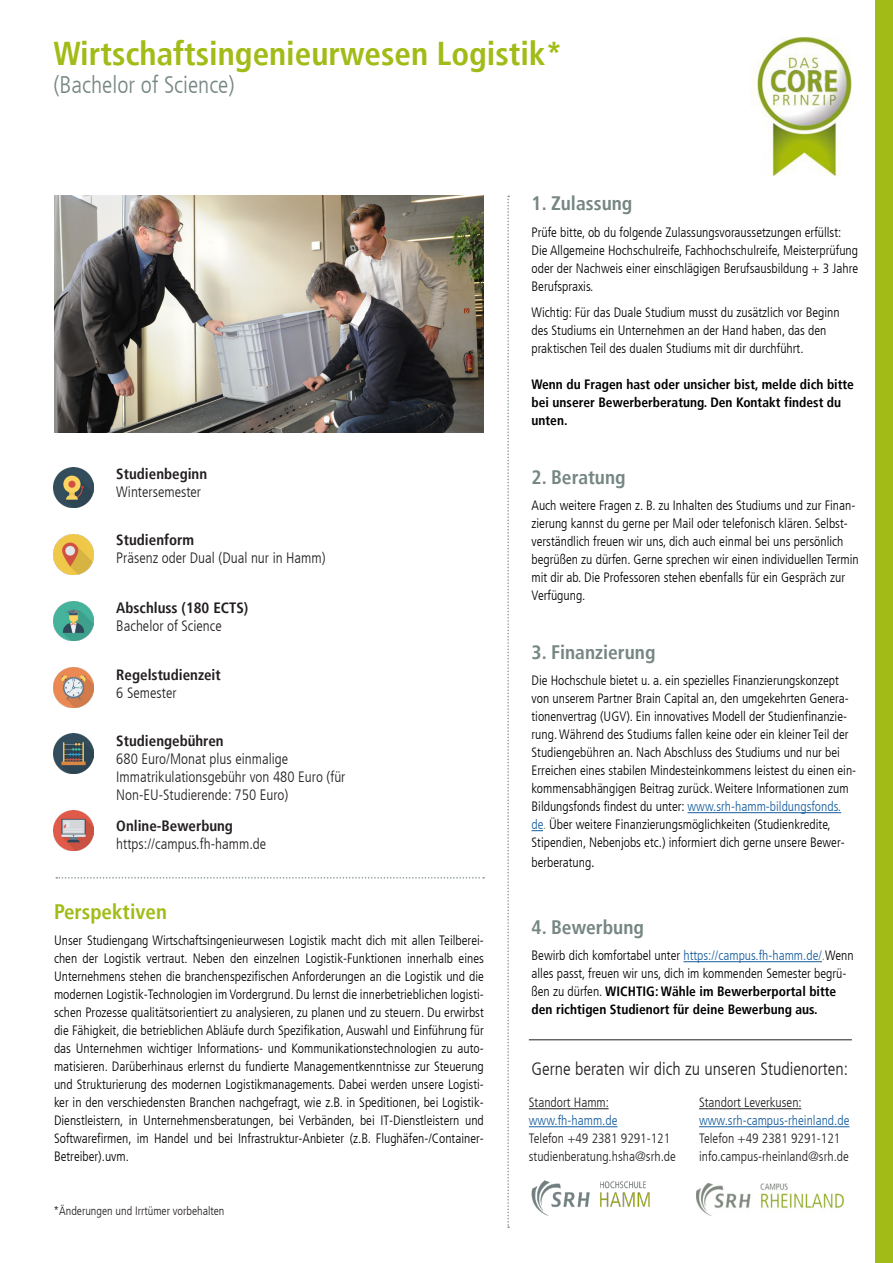
<style>
.page{position:relative;width:893px;height:1263px;background:#fff}
.page>*{position:absolute;margin:0;border:0;box-sizing:border-box;transform-origin:0 0}
.t1{font:700 condensed 33px "Frutiger LT";color:#a2bb17}
.t2{font:300 condensed 24px "Frutiger LT";color:#768683}
.t3{font:700 condensed 21px "Frutiger LT";color:#a2bb17}
.t4{font:700 condensed 19.5px "Frutiger LT";color:#768683}
.t5{font:300 condensed 18px "Frutiger LT";color:#231f20}
.t6{font:300 condensed 15px/18px "Frutiger LT";color:#231f20}
.t7{font:700 condensed 15px/18px "Frutiger LT";color:#231f20}
.t8{font:300 condensed 13.5px/18px "Frutiger LT";color:#000001}
.t9{font:300 condensed 13.5px/18px "Frutiger LT";color:#231f20}
.t10{font:700 condensed 13.5px/18px "Frutiger LT";color:#000001}
.t11{font:300 condensed 12px "Frutiger LT";color:#231f20}
.s1{font-weight:700}
.s2{font-weight:300}
.s3{color:#175d9e}
.s4{color:#78a22d}
.s5{font-size:15px}
</style>
<div class="page">
<div style="left:876px;top:0;width:17px;height:1263px;background:#a2bb17"></div>
<svg style="left:56px;top:877px;width:428px;height:1px"></svg>
<hr style="left:687px;top:812px;width:154px;height:1px;background:#175d9e">
<svg style="left:531px;top:830px;width:12px;height:1px"></svg>
<hr style="left:683px;top:961px;width:139px;height:1px;background:#175d9e">
<svg style="left:507px;top:196px;width:2px;height:1032px"></svg>
<img style="left:54px;top:196px;width:430px;height:237px">
<img style="left:53px;top:467px;width:40px;height:40px">
<img style="left:53px;top:535px;width:40px;height:39px">
<img style="left:53px;top:601px;width:40px;height:40px">
<img style="left:53px;top:667px;width:40px;height:40px">
<img style="left:53px;top:734px;width:40px;height:39px">
<img style="left:53px;top:811px;width:40px;height:39px">
<hr style="left:529px;top:1108px;width:80px;height:1px;background:#231f20">
<hr style="left:529px;top:1126px;width:88px;height:1px;background:#175d9e">
<img style="left:751px;top:37px;width:101px;height:139px">
<hr style="left:699px;top:1108px;width:102px;height:1px;background:#231f20">
<hr style="left:699px;top:1126px;width:150px;height:1px;background:#175d9e">
<hr style="left:529px;top:1039px;width:323px;height:1px;background:#231f20">
<img style="left:696px;top:1184px;width:148px;height:31px">
<img style="left:531px;top:1180px;width:119px;height:35px">
<p class="t1" style="left:53px;top:34px;width:511px">Wirtschaftsingenieurwesen Logistik*</p>
<p class="t2" style="left:53px;top:72px;width:183px">(Bachelor of Science)</p>
<p class="t7" style="left:116px;top:464px;width:92px">Studienbeginn</p>
<p class="t6" style="left:116px;top:483px;width:86px">Wintersemester</p>
<p class="t6" style="left:116px;top:530px;width:211px"><span class="s1">Studienform<br></span>Präsenz oder Dual (Dual nur in Hamm)</p>
<p class="t7" style="left:116px;top:599px;width:134px">Abschluss (180 ECTS)<br><span class="s2">Bachelor of Science</span></p>
<p class="t7" style="left:116px;top:666px;width:106px">Regelstudienzeit<br><span class="s2">6 Semester</span></p>
<p class="t7" style="left:116px;top:731px;width:109px">Studiengebühren</p>
<p class="t6" style="left:116px;top:750px;width:231px">680 Euro/Monat plus einmalige<br>Immatrikulationsgebühr von 480 Euro (für<br>Non-EU-Studierende: 750 Euro)</p>
<p class="t6" style="left:116px;top:817px;width:151px"><span class="s1">Online-Bewerbung </span>https://campus.fh-hamm.de</p>
<p class="t3" style="left:54px;top:899px;width:114px">Perspektiven</p>
<p class="t8" style="left:54px;top:932px;width:431px;text-align:justify">Unser Studiengang Wirtschaftsingenieurwesen Logistik macht dich mit allen Teilberei&shy;chen der Logistik vertraut. Neben den einzelnen Logistik-Funktionen innerhalb eines Unternehmens stehen die branchenspezifischen Anforderungen an die Logistik und die modernen Logistik-Technologien im Vordergrund. Du lernst die innerbetrieblichen logisti&shy;schen Prozesse qualitätsorientiert zu analysieren, zu planen und zu steuern. Du erwirbst die Fähigkeit, die betrieblichen Abläufe durch Spezifikation, Auswahl und Einführung für das Unternehmen wichtiger Informations- und Kommunikationstechnologien zu auto&shy;matisieren. Darüberhinaus erlernst du fundierte Managementkenntnisse zur Steuerung und Strukturierung des modernen Logistikmanagements. Dabei werden unsere Logisti&shy;ker in den verschiedensten Branchen nachgefragt, wie z.B. in Speditionen, bei Logistik-Dienstleistern, in Unternehmensberatungen, bei Verbänden, bei IT-Dienstleistern und Softwarefirmen, im Handel und bei Infrastruktur-Anbieter (z.B. Flughäfen-/Container-Betreiber).uvm.</p>
<p class="t11" style="left:53px;top:1204px;width:173px">*Änderungen und Irrtümer vorbehalten</p>
<p class="t4" style="left:531px;top:192px;width:102px">1. Zulassung</p>
<p class="t8" style="left:531px;top:223px;width:328px">Prüfe bitte, ob du folgende Zulassungsvoraussetzungen erfüllst:<br>Die Allgemeine Hochschulreife, Fachhochschulreife, Meisterprüfung oder der Nachweis einer einschlägigen Berufsausbildung + 3 Jahre Berufspraxis.</p>
<p class="t8" style="left:531px;top:304px;width:310px">Wichtig: Für das Duale Studium musst du zusätzlich vor Beginn des Studiums ein Unternehmen an der Hand haben, das den praktischen Teil des dualen Studiums mit dir durchführt.</p>
<p class="t10" style="left:531px;top:376px;width:324px">Wenn du Fragen hast oder unsicher bist, melde dich bitte bei unserer Bewerberberatung. Den Kontakt findest du unten.</p>
<p class="t4" style="left:531px;top:465px;width:96px">2. Beratung</p>
<p class="t8" style="left:531px;top:497px;width:329px">Auch weitere Fragen z. B. zu Inhalten des Studiums und zur Finan&shy;zierung kannst du gerne per Mail oder telefonisch klären. Selbst&shy;verständlich freuen wir uns, dich auch einmal bei uns persönlich begrüßen zu dürfen. Gerne sprechen wir einen individuellen Termin mit dir ab. Die Professoren stehen ebenfalls für ein Gespräch zur Verfügung.</p>
<p class="t4" style="left:531px;top:640px;width:125px">3. Finanzierung</p>
<p class="t8" style="left:531px;top:672px;width:326px">Die Hochschule bietet u. a. ein spezielles Finanzierungskonzept von unserem Partner Brain Capital an, den umgekehrten Genera&shy;tionenvertrag (UGV). Ein innovatives Modell der Studienfinanzie&shy;rung. Während des Studiums fallen keine oder ein kleiner Teil der Studiengebühren an. Nach Abschluss des Studiums und nur bei Erreichen eines stabilen Mindesteinkommens leistest du einen ein&shy;kommensabhängigen Beitrag zurück. Weitere Informationen zum Bildungsfonds findest du unter: <span class="s3">www.srh-hamm-bildungsfonds. de</span><span class="s4">.</span> Über weitere Finanzierungsmöglichkeiten (Studienkredite, Stipendien, Nebenjobs etc.) informiert dich gerne unsere Bewer-</p>
<p class="t8" style="left:531px;top:853px;width:65px">berberatung<span class="s5">.</span></p>
<p class="t4" style="left:531px;top:915px;width:114px">4. Bewerbung</p>
<p class="t8" style="left:531px;top:947px;width:324px">Bewirb dich komfortabel unter <span class="s3">https://campus.fh-hamm.de/</span><span class="s4">.</span>Wenn alles passt, freuen wir uns, dich im kommenden Semester begrü&shy;ßen zu dürfen. <span class="s1">WICHTIG: Wähle im Bewerberportal bitte den richtigen Studienort für deine Bewerbung aus.</span></p>
<p class="t5" style="left:531px;top:1059px;width:318px">Gerne beraten wir dich zu unseren Studienorten:</p>
<p class="t9" style="left:699px;top:1094px;width:152px">Standort Leverkusen: <span class="s3">www.srh-campus-rheinland.de<br></span>Telefon +49 2381 9291-121 info.campus-rheinland@srh.de</p>
<p class="t9" style="left:529px;top:1094px;width:149px">Standort Hamm: <span class="s3">www.fh-hamm.de<br></span>Telefon +49 2381 9291-121 studienberatung.hsha@srh.de</p>
</div>
